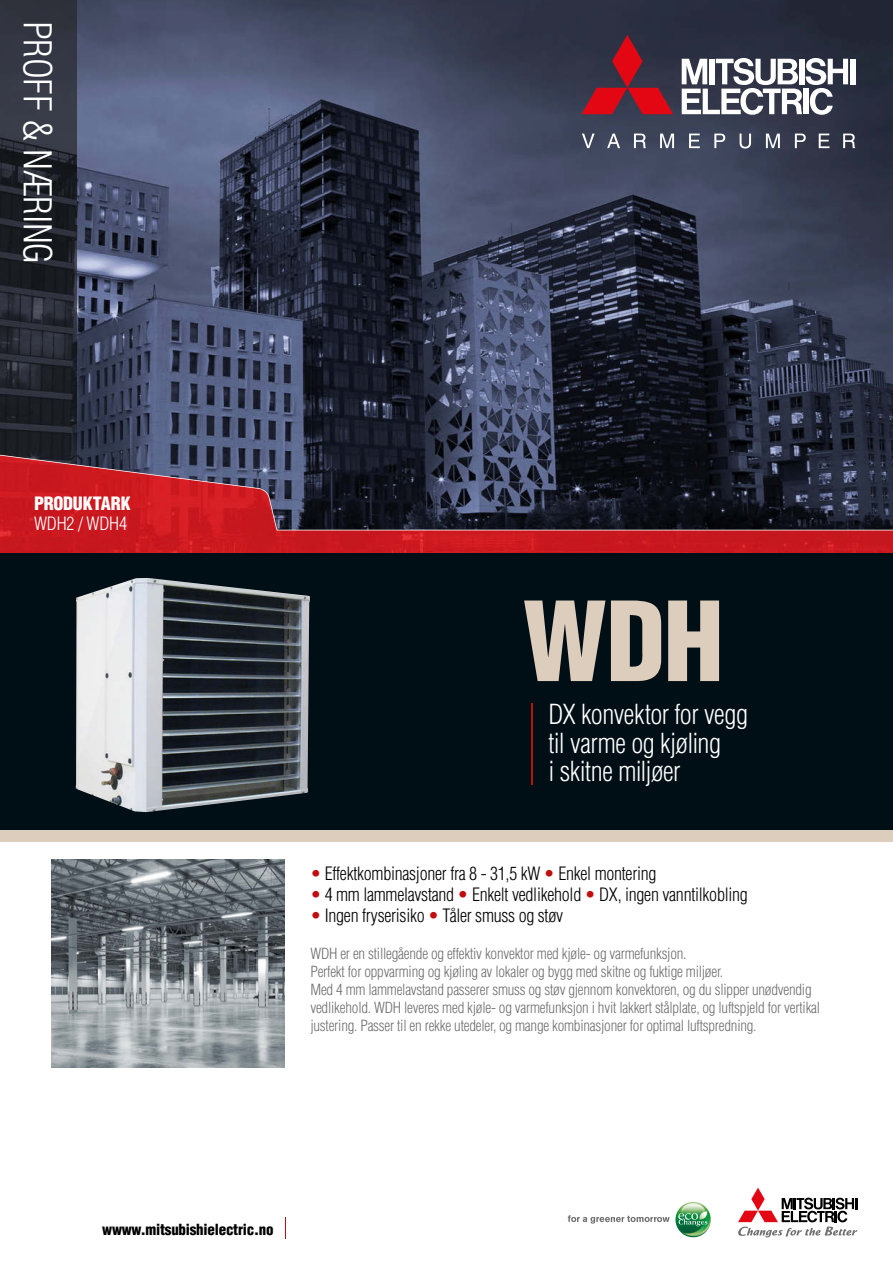
<style>
.page{position:relative;width:893px;height:1263px;background:#fff}
.page>*{position:absolute;margin:0;border:0;box-sizing:border-box;transform-origin:0 0}
.t1{font:900 condensed 107.4px "Helvetica LT Std";color:#dccdbc}
.t2{font:300 condensed 37.5px "Helvetica LT Std";letter-spacing:-.01em;color:#fff}
.t3{font:300 condensed 27px/28.5px "Helvetica LT Std";letter-spacing:-.015em;color:#fff}
.t4{font:300 condensed 18px "Helvetica LT Std";letter-spacing:-.015em;color:#000}
.t5{font:900 condensed 18px "Helvetica LT Std";letter-spacing:-.015em;color:#fff}
.t6{font:300 condensed 18px "Helvetica LT Std";letter-spacing:-.005em;color:#fff}
.t7{font:300 condensed 15px/18px "Helvetica LT Std";letter-spacing:-.015em;color:#706f6f}
.t8{font:900 condensed 15px "Helvetica LT Std";letter-spacing:-.015em;color:#000}
.s1{color:#c00d0e}
</style>
<div class="page">
<img style="left:76px;top:0;width:817px;height:451px">
<img style="left:0;top:0;width:76px;height:451px">
<svg style="left:0;top:452px;width:893px;height:102px;background:#66232f"></svg>
<img style="left:51px;top:859px;width:234px;height:208px">
<div style="left:0;top:554px;width:893px;height:282px;background:#000e15"></div>
<hr style="left:531px;top:704px;width:2px;height:81px;background:#c00d0e">
<div style="left:0;top:831px;width:893px;height:11px;background:#dccdbc"></div>
<svg style="left:738px;top:1187px;width:119px;height:50px"></svg>
<svg style="left:568px;top:1215px;width:102px;height:8px"></svg>
<img style="left:675px;top:1202px;width:36px;height:35px;border-radius:17px">
<svg style="left:678px;top:1211px;width:29px;height:15px"></svg>
<svg style="left:285px;top:1217px;width:1px;height:22px"></svg>
<svg style="left:581px;top:35px;width:92px;height:79px;background:#6b2435"></svg>
<div style="left:850px;top:59px;width:5px;height:25px;background:#fff"></div>
<svg style="left:682px;top:58px;width:166px;height:57px"></svg>
<svg style="left:582px;top:134px;width:13px;height:14px"></svg>
<svg style="left:607px;top:134px;width:13px;height:14px"></svg>
<svg style="left:634px;top:134px;width:12px;height:14px"></svg>
<svg style="left:660px;top:134px;width:14px;height:14px"></svg>
<svg style="left:689px;top:134px;width:11px;height:14px"></svg>
<svg style="left:819px;top:134px;width:10px;height:14px"></svg>
<svg style="left:714px;top:134px;width:11px;height:14px"></svg>
<svg style="left:740px;top:134px;width:11px;height:15px"></svg>
<svg style="left:766px;top:134px;width:14px;height:14px"></svg>
<svg style="left:795px;top:134px;width:11px;height:14px"></svg>
<svg style="left:843px;top:134px;width:12px;height:14px"></svg>
<img style="left:76px;top:578px;width:234px;height:234px">
<h2 class="t2" style="left:61px;top:21px;width:245px;rotate:90deg">PROFF &amp; NÆRING</h2>
<p class="t5" style="left:34px;top:492px;width:98px">PRODUKTARK</p>
<p class="t6" style="left:34px;top:512px;width:95px">WDH2 / WDH4</p>
<h1 class="t1" style="left:523px;top:574px;width:202px">WDH</h1>
<h3 class="t3" style="left:549px;top:700px;width:201px">DX konvektor for vegg til varme og kjøling<br>i skitne miljøer</h3>
<p class="t4" style="left:310px;top:863px;width:348px"><span class="s1">•</span> Effektkombinasjoner fra 8 - 31,5 kW <span class="s1">•</span> Enkel montering</p>
<p class="t4" style="left:310px;top:884px;width:439px"><span class="s1">•</span> 4 mm lammelavstand <span class="s1">•</span> Enkelt vedlikehold <span class="s1">•</span> DX, ingen vanntilkobling</p>
<p class="t4" style="left:310px;top:905px;width:254px"><span class="s1">•</span> Ingen fryserisiko <span class="s1">•</span> Tåler smuss og støv</p>
<p class="t7" style="left:310px;top:944px;width:511px">WDH er en stillegående og effektiv konvektor med kjøle- og varmefunksjon.<br>Perfekt for oppvarming og kjøling av lokaler og bygg med skitne og fuktige miljøer.<br>Med 4 mm lammelavstand passerer smuss og støv gjennom konvektoren, og du slipper unødvendig vedlikehold. WDH leveres med kjøle- og varmefunksjon i hvit lakkert stålplate, og luftspjeld for vertikal justering. Passer til en rekke utedeler, og mange kombinasjoner for optimal luftspredning.</p>
<p class="t8" style="left:102px;top:1220px;width:173px">wwww.mitsubishielectric.no</p>
</div>
